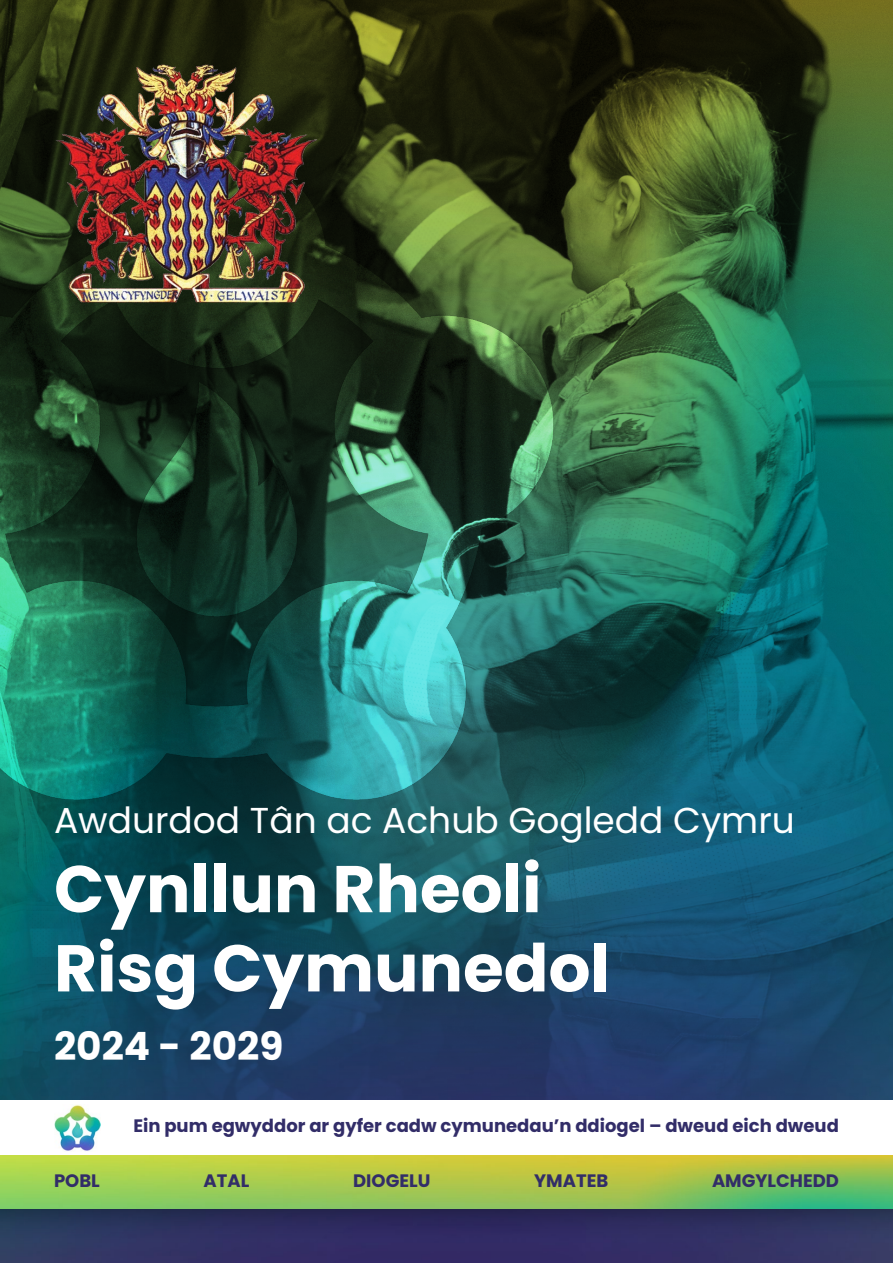
<style>
.page{position:relative;width:893px;height:1263px;background:#fff}
.page>*{position:absolute;margin:0;border:0;box-sizing:border-box;transform-origin:0 0}
.t1{font:700 66px/79.2px "Poppins";color:#fff}
.t2{font:700 39px "Poppins";color:#fff}
.t3{font:36px "Poppins";color:#fff}
.t4{font:700 18px "Poppins";color:#322d68}
</style>
<div class="page">
<img style="left:0;top:0;width:893px;height:1263px">
<img style="left:0;top:127px;width:565px;height:695px">
<div style="left:0;top:1123px;width:893px;height:117px;background:#000;opacity:.5"></div>
<img style="left:0;top:1155px;width:893px;height:54px">
<img style="left:54px;top:54px;width:276px;height:256px">
<div style="left:0;top:1101px;width:893px;height:54px;background:#fff"></div>
<img style="left:54px;top:1105px;width:47px;height:46px">
<h3 class="t3" style="left:54px;top:799px;width:742px">Awdurdod Tân ac Achub Gogledd Cymru</h3>
<h1 class="t1" style="left:54px;top:850px;width:557px">Cynllun Rheoli<br>Risg Cymunedol</h1>
<h2 class="t2" style="left:54px;top:1023px;width:231px">2024 - 2029</h2>
<p class="t4" style="left:133px;top:1115px;width:707px">Ein pum egwyddor ar gyfer cadw cymunedau’n ddiogel – dweud eich dweud</p>
<p class="t4" style="left:54px;top:1170px;width:47px">POBL</p>
<p class="t4" style="left:204px;top:1170px;width:47px">ATAL</p>
<p class="t4" style="left:353px;top:1170px;width:79px">DIOGELU</p>
<p class="t4" style="left:534px;top:1170px;width:76px">YMATEB</p>
<p class="t4" style="left:712px;top:1170px;width:128px">AMGYLCHEDD</p>
</div>
